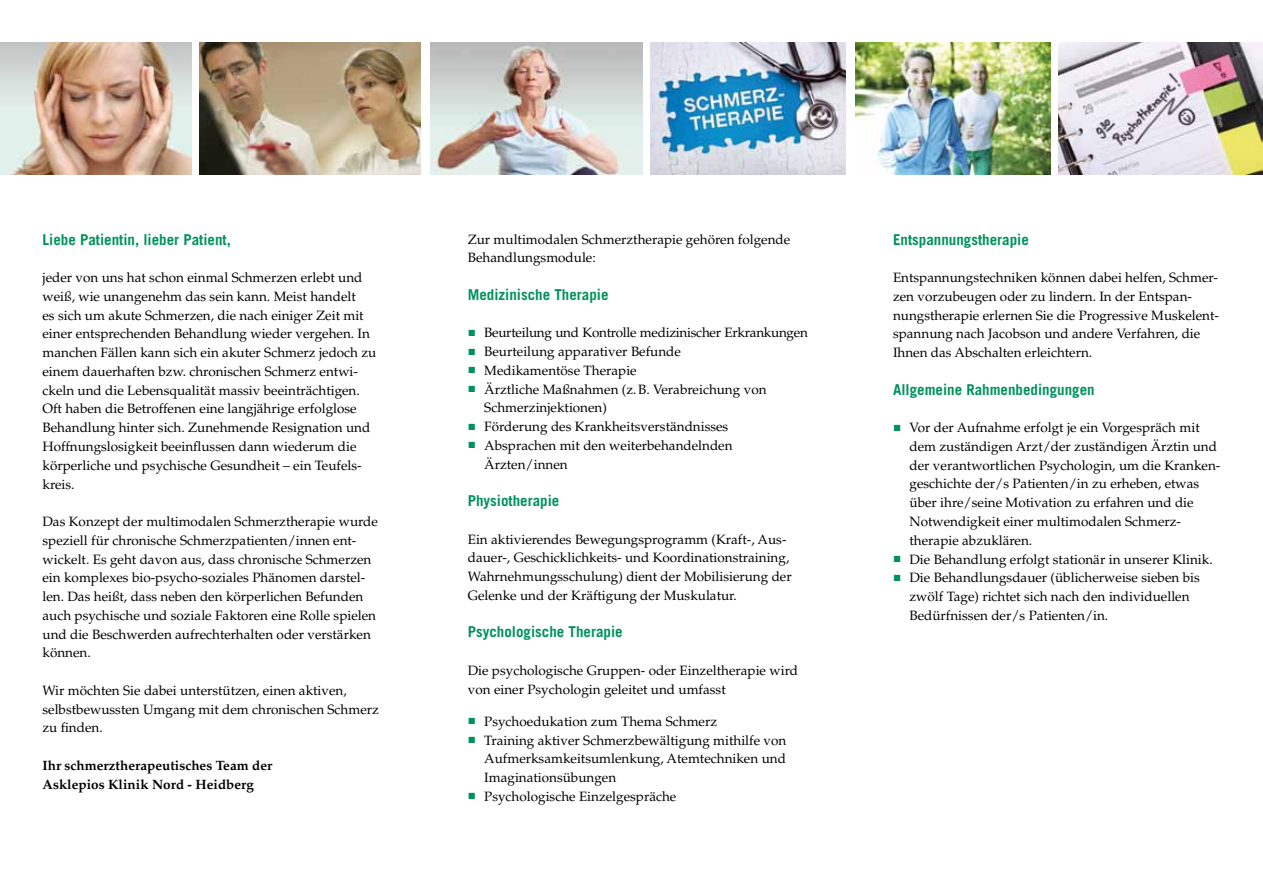
<style>
.page{position:relative;width:1263px;height:893px;background:#fff}
.page>*{position:absolute;margin:0;border:0;box-sizing:border-box;transform-origin:0 0}
.t1{font:700 15px "Trade Gothic LT Std";color:#00925b}
.t2{font:13.5px/18.8px "Palatino LT Std";color:#000}
.t3{font:700 13.5px/18.8px "Palatino LT Std";color:#000}
.t4{font:13.5px "Palatino LT Std";letter-spacing:-.02em;color:#000}
.s1{font-family:"Times New Roman";color:#00925b}
</style>
<div class="page">
<img style="left:200px;top:43px;width:221px;height:131px">
<img style="left:651px;top:43px;width:195px;height:131px">
<img style="left:0;top:43px;width:191px;height:131px">
<img style="left:430px;top:42px;width:212px;height:132px">
<img style="left:855px;top:42px;width:195px;height:132px">
<img style="left:1059px;top:43px;width:204px;height:131px">
<p class="t1" style="left:43px;top:230px;width:190px">Liebe Patientin, lieber Patient,</p>
<p class="t2" style="left:43px;top:268px;width:335px">jeder von uns hat schon einmal Schmerzen erlebt und weiß, wie unangenehm das sein kann. Meist handelt<br>es sich um akute Schmerzen, die nach einiger Zeit mit einer entsprechenden Behandlung wieder vergehen. In manchen Fällen kann sich ein akuter Schmerz jedoch zu einem dauerhaften bzw. chronischen Schmerz entwi&shy;ckeln und die Lebensqualität massiv beeinträchtigen.<br>Oft haben die Betroffenen eine langjährige erfolglose Behandlung hinter sich. Zunehmende Resignation und Hoffnungslosigkeit beeinflussen dann wiederum die körperliche und psychische Gesundheit – ein Teufels&shy;kreis.</p>
<p class="t2" style="left:43px;top:512px;width:337px">Das Konzept der multimodalen Schmerztherapie wurde speziell für chronische Schmerzpatienten/innen ent&shy;wickelt. Es geht davon aus, dass chronische Schmerzen ein komplexes bio-psycho-soziales Phänomen darstel&shy;len. Das heißt, dass neben den körperlichen Befunden auch psychische und soziale Faktoren eine Rolle spielen und die Beschwerden aufrechterhalten oder verstärken können.</p>
<p class="t2" style="left:43px;top:681px;width:338px">Wir möchten Sie dabei unterstützen, einen aktiven, selbstbewussten Umgang mit dem chronischen Schmerz zu finden.</p>
<p class="t3" style="left:43px;top:756px;width:231px">Ihr schmerztherapeutisches Team der<br>Asklepios Klinik Nord - Heidberg</p>
<p class="t2" style="left:468px;top:230px;width:324px">Zur multimodalen Schmerztherapie gehören folgende<br>Behandlungsmodule:</p>
<p class="t1" style="left:468px;top:285px;width:142px">Medizinische Therapie</p>
<p class="t4" style="left:468px;top:325px;width:342px"><span class="s1">■</span> Beurteilung und Kontrolle medizinischer Erkrankungen</p>
<p class="t2" style="left:468px;top:342px;width:215px"><span class="s1">■</span> Beurteilung apparativer Befunde</p>
<p class="t2" style="left:468px;top:361px;width:170px"><span class="s1">■</span> Medikamentöse Therapie</p>
<p class="t2" style="left:484px;top:380px;width:284px;text-indent:-16px"><span class="s1">■</span> Ärztliche Maßnahmen (z.B. Verabreichung von<br>Schmerzinjektionen)</p>
<p class="t2" style="left:468px;top:417px;width:262px"><span class="s1">■</span> Förderung des Krankheitsverständnisses</p>
<p class="t2" style="left:484px;top:436px;width:250px;text-indent:-16px"><span class="s1">■</span> Absprachen mit den weiterbehandelnden<br>Ärzten/innen</p>
<p class="t1" style="left:468px;top:492px;width:93px">Physiotherapie</p>
<p class="t2" style="left:468px;top:530px;width:325px">Ein aktivierendes Bewegungsprogramm (Kraft-, Aus&shy;dauer-, Geschicklichkeits- und Koordinationstraining, Wahrnehmungsschulung) dient der Mobilisierung der Gelenke und der Kräftigung der Muskulatur.</p>
<p class="t1" style="left:468px;top:623px;width:156px">Psychologische Therapie</p>
<p class="t2" style="left:468px;top:661px;width:332px">Die psychologische Gruppen- oder Einzeltherapie wird von einer Psychologin geleitet und umfasst</p>
<p class="t2" style="left:468px;top:712px;width:251px"><span class="s1">■</span> Psychoedukation zum Thema Schmerz</p>
<p class="t2" style="left:484px;top:731px;width:304px;text-align:justify;text-indent:-16px"><span class="s1">■</span> Training aktiver Schmerzbewältigung mithilfe von Aufmerksamkeitsumlenkung, Atemtechniken und Imaginationsübungen</p>
<p class="t2" style="left:468px;top:787px;width:210px"><span class="s1">■</span> Psychologische Einzelgespräche</p>
<p class="t1" style="left:893px;top:230px;width:137px">Entspannungstherapie</p>
<p class="t2" style="left:893px;top:268px;width:328px">Entspannungstechniken können dabei helfen, Schmer&shy;zen vorzubeugen oder zu lindern. In der Entspan&shy;nungstherapie erlernen Sie die Progressive Muskelent&shy;spannung nach Jacobson und andere Verfahren, die Ihnen das Abschalten erleichtern.</p>
<p class="t1" style="left:893px;top:380px;width:203px">Allgemeine Rahmenbedingungen</p>
<p class="t2" style="left:909px;top:418px;width:312px;text-indent:-16px"><span class="s1">■</span> Vor der Aufnahme erfolgt je ein Vorgespräch mit dem zuständigen Arzt/der zuständigen Ärztin und der verantwortlichen Psychologin, um die Kranken&shy;geschichte der/s Patienten/in zu erheben, etwas über ihre/seine Motivation zu erfahren und die Notwendigkeit einer multimodalen Schmerz&shy;therapie abzuklären.</p>
<p class="t2" style="left:893px;top:550px;width:321px"><span class="s1">■</span> Die Behandlung erfolgt stationär in unserer Klinik.</p>
<p class="t2" style="left:909px;top:568px;width:292px;text-indent:-16px"><span class="s1">■</span> Die Behandlungsdauer (üblicherweise sieben bis zwölf Tage) richtet sich nach den individuellen<br>Bedürfnissen der/s Patienten/in.</p>
</div>
